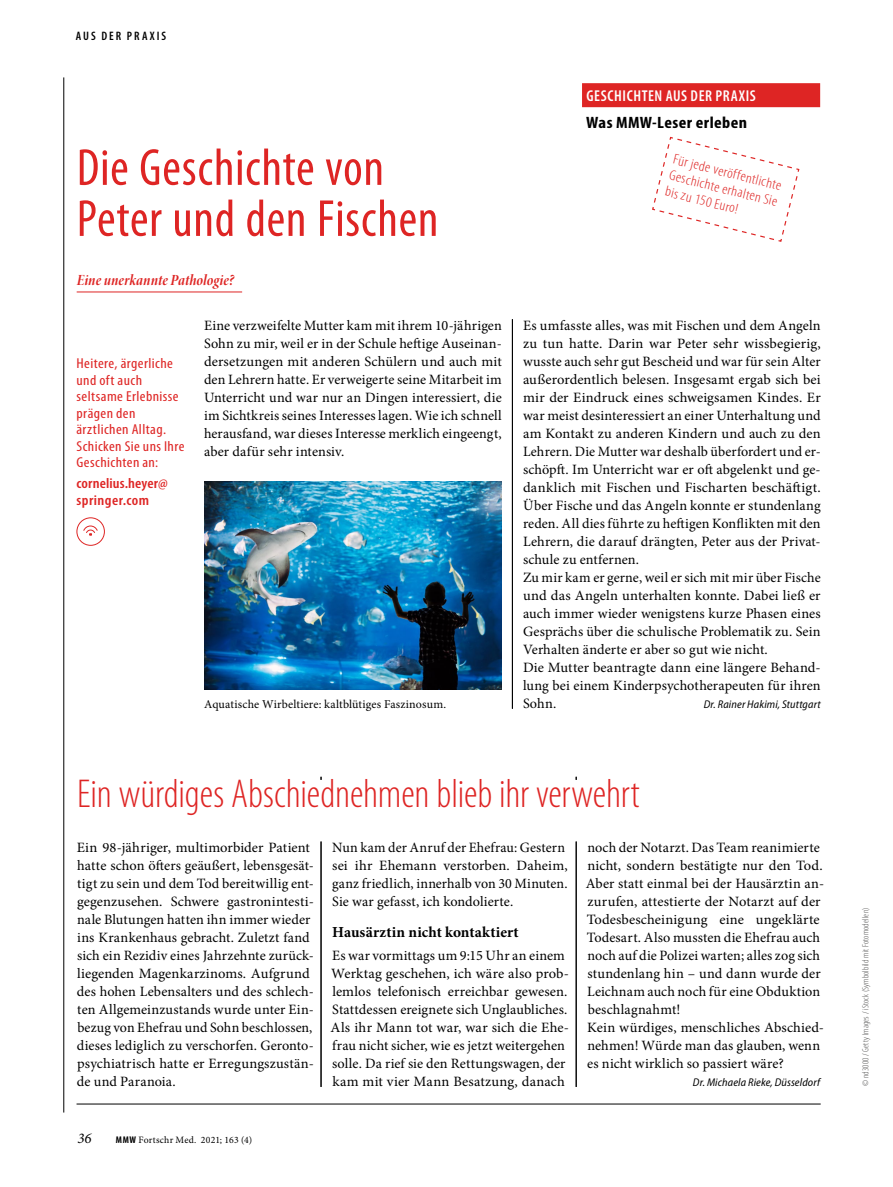
<style>
.page{position:relative;width:893px;height:1187px;background:#fff}
.page>*{position:absolute;margin:0;border:0;box-sizing:border-box;transform-origin:0 0}
.Title_kleinrot{font:condensed 52.5px/51px "Myriad Pro";letter-spacing:.015em;color:#de2524}
.Title_klein_schmalro{font:300 condensed 40.5px "Myriad Pro";letter-spacing:-.005em;color:#de2524}
.t1{font:700 condensed 16.5px "Myriad Pro";letter-spacing:.025em;color:#000;scale:1.1 1}
.SuperTitle_1rot{font:15.75px "Minion Pro Bold Cn It Disp";letter-spacing:.005em;color:#de2524}
.t2{font:600 condensed 15.75px "Myriad Pro";letter-spacing:.04em;color:#fff}
.SectionHeading_1_x{font:700 15.3px "Minion Pro";letter-spacing:.01em;color:#000}
.t3{font:italic 14.85px "Minion Pro";color:#000}
.NoXML_Para_Box_rot{font:condensed 14.4px/16.5px "Myriad Pro";letter-spacing:.025em;color:#de2524;scale:1.1 1}
.t4{font:300 condensed 14.4px/16.5px "Myriad Pro";color:#de2524;text-align:justify;scale:1.1 1}
.NoXML_Box_Link{font:600 condensed 14.4px/16.5px "Myriad Pro";letter-spacing:.01em;color:#de2524;scale:1.1 1}
.Para_x{font:14.25px/18px "Minion Pro";letter-spacing:.005em;color:#000}
.t5{font:600 condensed 12.3px "Myriad Pro";letter-spacing:.165em;color:#000}
.Image_Caption_x{font:12px "Minion Pro";letter-spacing:.01em;color:#000}
.Para_x-2{font:italic semi-condensed 11.25px "Myriad Pro";letter-spacing:.01em;color:#000}
.t6{font:9.75px "Minion Pro";letter-spacing:.02em;color:#000}
.Image_Source_x{font:300 condensed 9px "Myriad Pro";letter-spacing:.02em;color:#4d4d4c}
.s1{font-family:"Myriad Pro";font-weight:700;font-stretch:condensed}
</style>
<div class="page">
<hr style="left:77px;top:1103px;width:744px;height:1px;background:#000">
<hr style="left:64px;top:77px;width:1px;height:1035px;background:#000">
<div style="left:77px;top:517px;width:28px;height:28px;border:1px solid #de2524;border-radius:50%"></div>
<svg style="left:83px;top:525px;width:15px;height:10px"></svg>
<div style="left:582px;top:83px;width:238px;height:24px;background:#de2524"></div>
<svg style="left:652px;top:136px;width:148px;height:106px"></svg>
<hr style="left:321px;top:841px;width:1px;height:245px;background:#000">
<hr style="left:576px;top:841px;width:1px;height:245px;background:#000">
<hr style="left:77px;top:292px;width:165px;height:1px;background:#de2524">
<hr style="left:512px;top:319px;width:1px;height:389px;background:#000">
<img style="left:204px;top:481px;width:298px;height:208px">
<p class="t5" style="left:76px;top:29px;width:92px">AUS DER PRAXIS</p>
<p class="t2" style="left:586px;top:87px;width:171px">GESCHICHTEN AUS DER PRAXIS</p>
<p class="t1" style="left:586px;top:112px;width:148px">Was MMW-Leser erleben</p>
<p class="t4" style="left:675px;top:151px;width:102px;rotate:14deg">Für jede veröffentlichte Geschichte erhalten Sie bis zu 150 Euro!</p>
<p class="Title_kleinrot" style="left:77px;top:141px;width:363px">Die Geschichte von<br>Peter und den Fischen</p>
<p class="SuperTitle_1rot" style="left:77px;top:271px;width:159px">Eine unerkannte Pathologie?</p>
<p class="Para_x" style="left:204px;top:316px;width:299px;text-align:justify">Eine verzweifelte Mutter kam mit ihrem 10-jährigen Sohn zu mir, weil er in der Schule heftige Auseinan&shy;dersetzungen mit anderen Schülern und auch mit den Lehrern hatte. Er verweigerte seine Mitarbeit im Unterricht und war nur an Dingen interessiert, die im Sichtkreis seines Interesses lagen. Wie ich schnell herausfand, war dieses Interesse merklich eingeengt, aber dafür sehr intensiv.</p>
<p class="Para_x" style="left:523px;top:316px;width:299px;text-align:justify">Es umfasste alles, was mit Fischen und dem Angeln zu tun hatte. Darin war Peter sehr wissbegierig, wusste auch sehr gut Bescheid und war für sein Alter außerordentlich belesen. Insgesamt ergab sich bei mir der Eindruck eines schweigsamen Kindes. Er war meist desinteressiert an einer Unterhaltung und am Kontakt zu anderen Kindern und auch zu den Lehrern. Die Mutter war deshalb überfordert und er&shy;schöpft. Im Unterricht war er oft abgelenkt und ge&shy;danklich mit Fischen und Fischarten beschäftigt.<br>Über Fische und das Angeln konnte er stundenlang reden. All dies führte zu heftigen Konflikten mit den Lehrern, die darauf drängten, Peter aus der Privat&shy;schule zu entfernen.</p>
<p class="Para_x" style="left:523px;top:568px;width:299px;text-align:justify">Zu mir kam er gerne, weil er sich mit mir über Fische und das Angeln unterhalten konnte. Dabei ließ er auch immer wieder wenigstens kurze Phasen eines Gesprächs über die schulische Problematik zu. Sein Verhalten änderte er aber so gut wie nicht.</p>
<p class="Para_x" style="left:523px;top:658px;width:299px;text-align:justify">Die Mutter beantragte dann eine längere Behand&shy;lung bei einem Kinderpsychotherapeuten für ihren Sohn.</p>
<p class="NoXML_Para_Box_rot" style="left:77px;top:355px;width:100px">Heitere, ärgerliche und oft auch seltsame Erlebnisse prägen den ärztlichen Alltag.<br>Schicken Sie uns Ihre<br>Geschichten an:</p>
<p class="NoXML_Box_Link" style="left:77px;top:475px;width:84px">cornelius.heyer@ springer.com</p>
<p class="Image_Caption_x" style="left:204px;top:696px;width:244px">Aquatische Wirbeltiere: kaltblütiges Faszinosum.</p>
<p class="Para_x-2" style="left:704px;top:698px;width:118px">Dr. Rainer Hakimi, Stuttgart</p>
<p class="Title_klein_schmalro" style="left:77px;top:772px;width:564px">Ein würdiges Abschiednehmen blieb ihr verwehrt</p>
<p class="Para_x" style="left:77px;top:838px;width:238px">Ein 98-jähriger, multimorbider Patient hatte schon öfters geäußert, lebensgesät&shy;tigt zu sein und dem Tod bereitwillig ent&shy;gegenzusehen. Schwere gastronintesti&shy;nale Blutungen hatten ihn immer wieder ins Krankenhaus gebracht. Zuletzt fand sich ein Rezidiv eines Jahrzehnte zurück&shy;liegenden Magenkarzinoms. Aufgrund des hohen Lebensalters und des schlech&shy;ten Allgemeinzustands wurde unter Ein&shy;bezug von Ehefrau und Sohn beschlossen, dieses lediglich zu verschorfen. Geronto&shy;psychiatrisch hatte er Erregungszustän&shy;de und Paranoia.</p>
<p class="Para_x" style="left:332px;top:838px;width:237px">Nun kam der Anruf der Ehefrau: Gestern sei ihr Ehemann verstorben. Daheim, ganz friedlich, innerhalb von 30 Minuten.<br>Sie war gefasst, ich kondolierte.</p>
<p class="Para_x" style="left:586px;top:838px;width:240px">noch der Notarzt. Das Team reanimierte nicht, sondern bestätigte nur den Tod.<br>Aber statt einmal bei der Hausärztin an&shy;zurufen, attestierte der Notarzt auf der Todesbescheinigung eine ungeklärte Todesart. Also mussten die Ehefrau auch noch auf die Polizei warten; alles zog sich stundenlang hin – und dann wurde der Leichnam auch noch für eine Obduktion beschlagnahmt!</p>
<p class="Para_x" style="left:587px;top:1018px;width:238px">Kein würdiges, menschliches Abschied&shy;nehmen! Würde man das glauben, wenn es nicht wirklich so passiert wäre?</p>
<p class="Para_x-2" style="left:693px;top:1076px;width:129px">Dr. Michaela Rieke, Düsseldorf</p>
<p class="SectionHeading_1_x" style="left:332px;top:920px;width:188px">Hausärztin nicht kontaktiert</p>
<p class="Para_x" style="left:331px;top:946px;width:240px">Es war vormittags um 9:15 Uhr an einem Werktag geschehen, ich wäre also prob&shy;lemlos telefonisch erreichbar gewesen.<br>Stattdessen ereignete sich Unglaubliches.<br>Als ihr Mann tot war, war sich die Ehe&shy;frau nicht sicher, wie es jetzt weitergehen solle. Da rief sie den Rettungswagen, der kam mit vier Mann Besatzung, danach</p>
<p class="t3" style="left:77px;top:1128px;width:16px">36</p>
<p class="t6" style="left:116px;top:1132px;width:138px"><span class="s1">MMW</span> Fortschr Med. 2021; 163 (4)</p>
<p class="Image_Source_x" style="left:861px;top:1085px;width:180px;rotate:-90deg">© nd3000 / Getty Images / iStock (Symbolbild mit Fotomodellen)</p>
</div>
